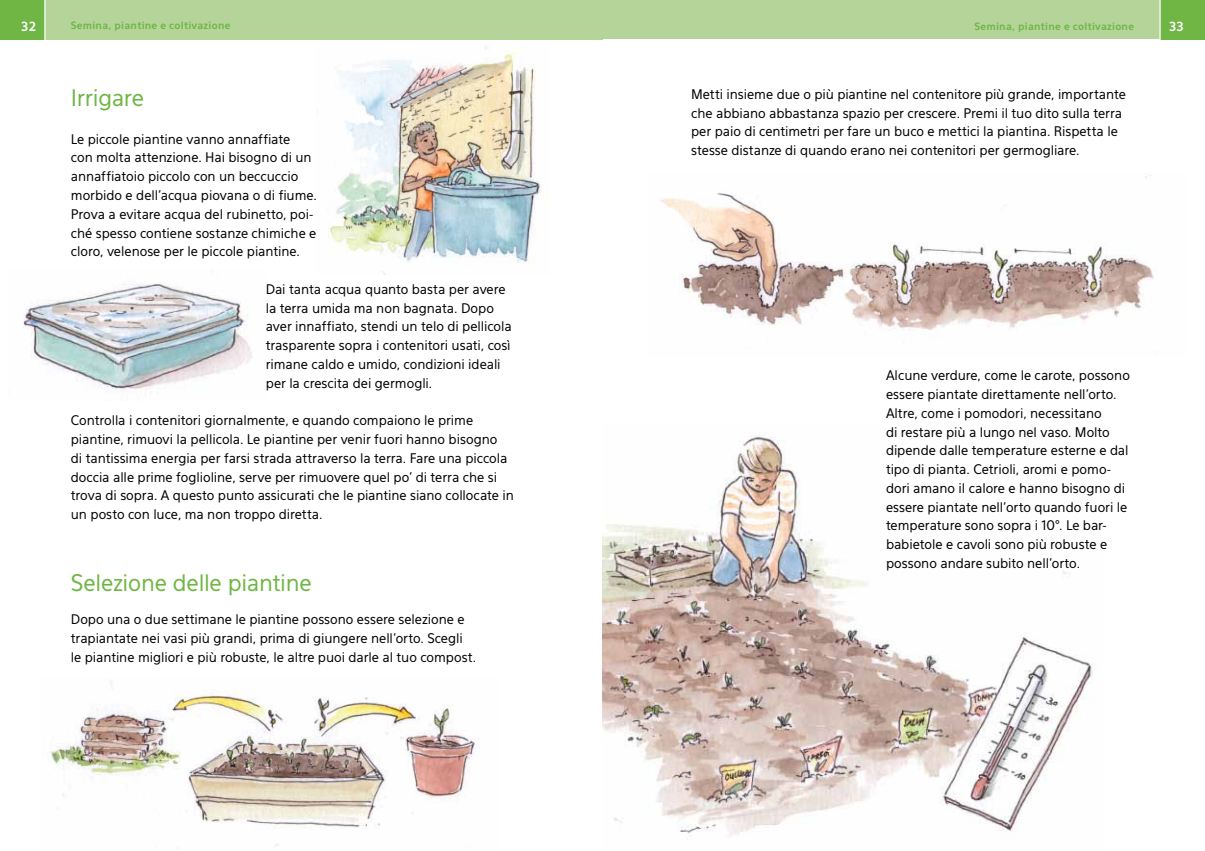
<style>
.page{position:relative;width:1205px;height:851px;background:#fff}
.page>*{position:absolute;margin:0;border:0;box-sizing:border-box;transform-origin:0 0}
.t1{font:22.5px "Eau Sans";letter-spacing:-.015em;color:#6fb644}
.t2{font:13.12px/18.8px "Eau Sans";letter-spacing:-.005em;color:#000}
.t3{font:700 12.5px "Eau Sans";color:#fff}
.t4{font:700 10px "Eau Sans";letter-spacing:.025em;color:#6fb644}
</style>
<div class="page">
<img style="left:660px;top:175px;width:494px;height:156px">
<img style="left:602px;top:427px;width:491px;height:409px">
<img style="left:50px;top:682px;width:429px;height:164px">
<img style="left:23px;top:284px;width:229px;height:106px">
<img style="left:328px;top:45px;width:214px;height:230px">
<div style="left:602px;top:0;width:603px;height:39px;background:#b5d499"></div>
<div style="left:1160px;top:0;width:45px;height:39px;background:#6fb644"></div>
<div style="left:0;top:0;width:602px;height:39px;background:#b5d499"></div>
<div style="left:0;top:0;width:44px;height:39px;background:#6fb644"></div>
<hr style="left:44px;top:0;width:2px;height:40px;background:#fff">
<hr style="left:1159px;top:0;width:1px;height:40px;background:#fff">
<p class="t3" style="left:21px;top:19px;width:16px">32</p>
<p class="t4" style="left:71px;top:19px;width:161px">Semina, piantine e coltivazione</p>
<p class="t4" style="left:974px;top:20px;width:161px">Semina, piantine e coltivazione</p>
<p class="t3" style="left:1169px;top:19px;width:16px">33</p>
<h1 class="t1" style="left:71px;top:85px;width:75px">Irrigare</h1>
<p class="t2" style="left:71px;top:129px;width:248px">Le piccole piantine vanno annaffiate<br>con molta attenzione. Hai bisogno di un annaffiatoio piccolo con un beccuccio morbido e dell’acqua piovana o di fiume.<br>Prova a evitare acqua del rubinetto, poi&shy;ché spesso contiene sostanze chimiche e cloro, velenose per le piccole piantine.</p>
<p class="t2" style="left:266px;top:280px;width:247px">Dai tanta acqua quanto basta per avere la terra umida ma non bagnata. Dopo aver innaffiato, stendi un telo di pellicola trasparente sopra i contenitori usati, così rimane caldo e umido, condizioni ideali per la crescita dei germogli.</p>
<p class="t2" style="left:71px;top:411px;width:444px">Controlla i contenitori giornalmente, e quando compaiono le prime piantine, rimuovi la pellicola. Le piantine per venir fuori hanno bisogno<br>di tantissima energia per farsi strada attraverso la terra. Fare una piccola doccia alle prime foglioline, serve per rimuovere quel po’ di terra che si trova di sopra. A questo punto assicurati che le piantine siano collocate in un posto con luce, ma non troppo diretta.</p>
<h1 class="t1" style="left:71px;top:570px;width:242px">Selezione delle piantine</h1>
<p class="t2" style="left:71px;top:610px;width:407px">Dopo una o due settimane le piantine possono essere selezione e trapiantate nei vasi più grandi, prima di giungere nell’orto. Scegli le piantine migliori e più robuste, le altre puoi darle al tuo compost.</p>
<p class="t2" style="left:691px;top:85px;width:436px">Metti insieme due o più piantine nel contenitore più grande, importante che abbiano abbastanza spazio per crescere. Premi il tuo dito sulla terra per paio di centimetri per fare un buco e mettici la piantina. Rispetta le stesse distanze di quando erano nei contenitori per germogliare.</p>
<p class="t2" style="left:886px;top:366px;width:245px">Alcune verdure, come le carote, possono essere piantate direttamente nell’orto.<br>Altre, come i pomodori, necessitano<br>di restare più a lungo nel vaso. Molto dipende dalle temperature esterne e dal tipo di pianta. Cetrioli, aromi e pomo&shy;dori amano il calore e hanno bisogno di essere piantate nell’orto quando fuori le temperature sono sopra i 10°. Le bar&shy;babietole e cavoli sono più robuste e possono andare subito nell’orto.</p>
</div>
